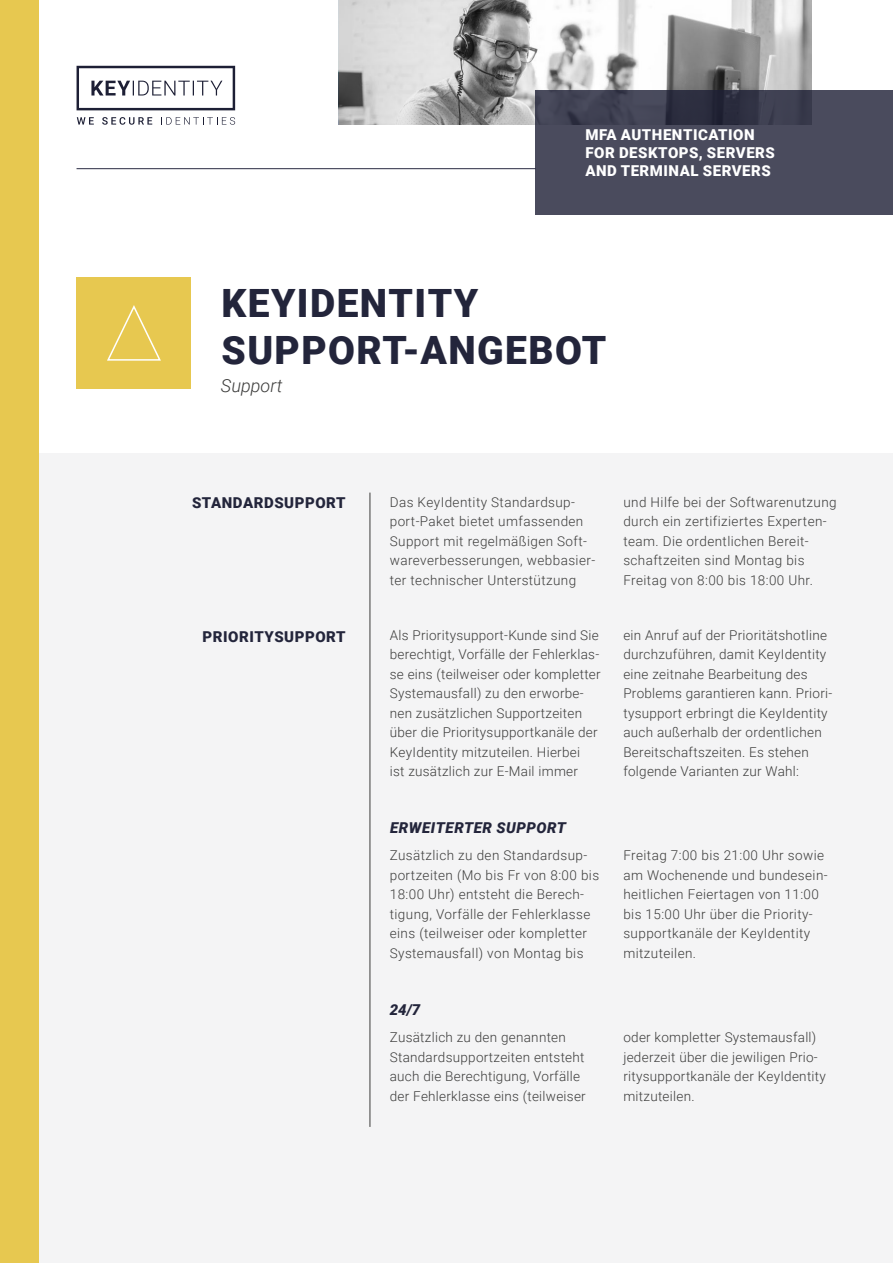
<style>
.page{position:relative;width:893px;height:1263px;background:#fff}
.page>*{position:absolute;margin:0;border:0;box-sizing:border-box;transform-origin:0 0}
.t1{font:900 39px/47.2px "Roboto";letter-spacing:.035em;color:#23253b}
.t2{font:italic 300 18px "Roboto";color:#3c3c3b}
.t3{font:900 15px/18px "Roboto";letter-spacing:.035em;color:#fff}
.t4{font:900 15px "Roboto";letter-spacing:.035em;color:#23253b}
.t5{font:italic 900 15px "Roboto";letter-spacing:.035em;color:#23253b}
.t6{font:300 13.5px/19.5px "Roboto";letter-spacing:.02em;color:#3c3c3b}
</style>
<div class="page">
<div style="left:0;top:453px;width:893px;height:810px;background:#f4f4f5"></div>
<svg style="left:77px;top:117px;width:17px;height:8px"></svg>
<svg style="left:102px;top:117px;width:50px;height:8px"></svg>
<svg style="left:161px;top:117px;width:74px;height:8px"></svg>
<svg style="left:77px;top:66px;width:158px;height:44px"></svg>
<hr style="left:370px;top:493px;width:1px;height:634px;background:#3c3c3b">
<div style="left:77px;top:277px;width:114px;height:112px;background:#e7c850"></div>
<div style="left:0;top:0;width:38px;height:1263px;background:#e7c850"></div>
<svg style="left:339px;top:0;width:472px;height:125px"></svg>
<hr style="left:77px;top:168px;width:459px;height:1px;background:#2a2b42">
<svg style="left:536px;top:90px;width:357px;height:124px;background:#464759"></svg>
<svg style="left:107px;top:305px;width:54px;height:56px"></svg>
<p class="t3" style="left:585px;top:126px;width:191px">MFA AUTHENTICATION<br>FOR DESKTOPS, SERVERS<br>AND TERMINAL SERVERS</p>
<h1 class="t1" style="left:222px;top:278px;width:386px">KEYIDENTITY<br>SUPPORT-ANGEBOT</h1>
<h2 class="t2" style="left:221px;top:373px;width:63px">Support</h2>
<p class="t4" style="left:192px;top:492px;width:155px">STANDARDSUPPORT</p>
<p class="t4" style="left:203px;top:626px;width:145px">PRIORITYSUPPORT</p>
<p class="t6" style="left:390px;top:492px;width:207px">Das KeyIdentity Standardsup&shy;port-Paket bietet umfassenden<br>Support mit regelmäßigen Soft&shy;wareverbesserungen, webbasier&shy;ter technischer Unterstützung</p>
<p class="t6" style="left:623px;top:492px;width:215px">und Hilfe bei der Softwarenutzung durch ein zertifiziertes Experten&shy;team. Die ordentlichen Bereit&shy;schaftzeiten sind Montag bis<br>Freitag von 8:00 bis 18:00 Uhr.</p>
<p class="t6" style="left:390px;top:625px;width:212px">Als Prioritysupport-Kunde sind Sie berechtigt, Vorfälle der Fehlerklas&shy;se eins (teilweiser oder kompletter Systemausfall) zu den erworbe&shy;nen zusätzlichen Supportzeiten über die Prioritysupportkanäle der KeyIdentity mitzuteilen. Hierbei<br>ist zusätzlich zur E-Mail immer</p>
<p class="t6" style="left:623px;top:625px;width:210px">ein Anruf auf der Prioritätshotline durchzuführen, damit KeyIdentity eine zeitnahe Bearbeitung des Problems garantieren kann. Priori&shy;tysupport erbringt die KeyIdentity auch außerhalb der ordentlichen Bereitschaftszeiten. Es stehen folgende Varianten zur Wahl:</p>
<p class="t5" style="left:390px;top:817px;width:178px">ERWEITERTER SUPPORT</p>
<p class="t6" style="left:390px;top:845px;width:211px">Zusätzlich zu den Standardsup&shy;portzeiten (Mo bis Fr von 8:00 bis<br>18:00 Uhr) entsteht die Berech&shy;tigung, Vorfälle der Fehlerklasse eins (teilweiser oder kompletter<br>Systemausfall) von Montag bis</p>
<p class="t6" style="left:623px;top:845px;width:206px">Freitag 7:00 bis 21:00 Uhr sowie am Wochenende und bundesein&shy;heitlichen Feiertagen von 11:00 bis 15:00 Uhr über die Priority&shy;supportkanäle der KeyIdentity mitzuteilen.</p>
<p class="t5" style="left:390px;top:999px;width:32px">24/7</p>
<p class="t6" style="left:390px;top:1027px;width:197px">Zusätzlich zu den genannten<br>Standardsupportzeiten entsteht auch die Berechtigung, Vorfälle der Fehlerklasse eins (teilweiser</p>
<p class="t6" style="left:623px;top:1027px;width:204px">oder kompletter Systemausfall) jederzeit über die jewiligen Prio&shy;ritysupportkanäle der KeyIdentity mitzuteilen.</p>
</div>
